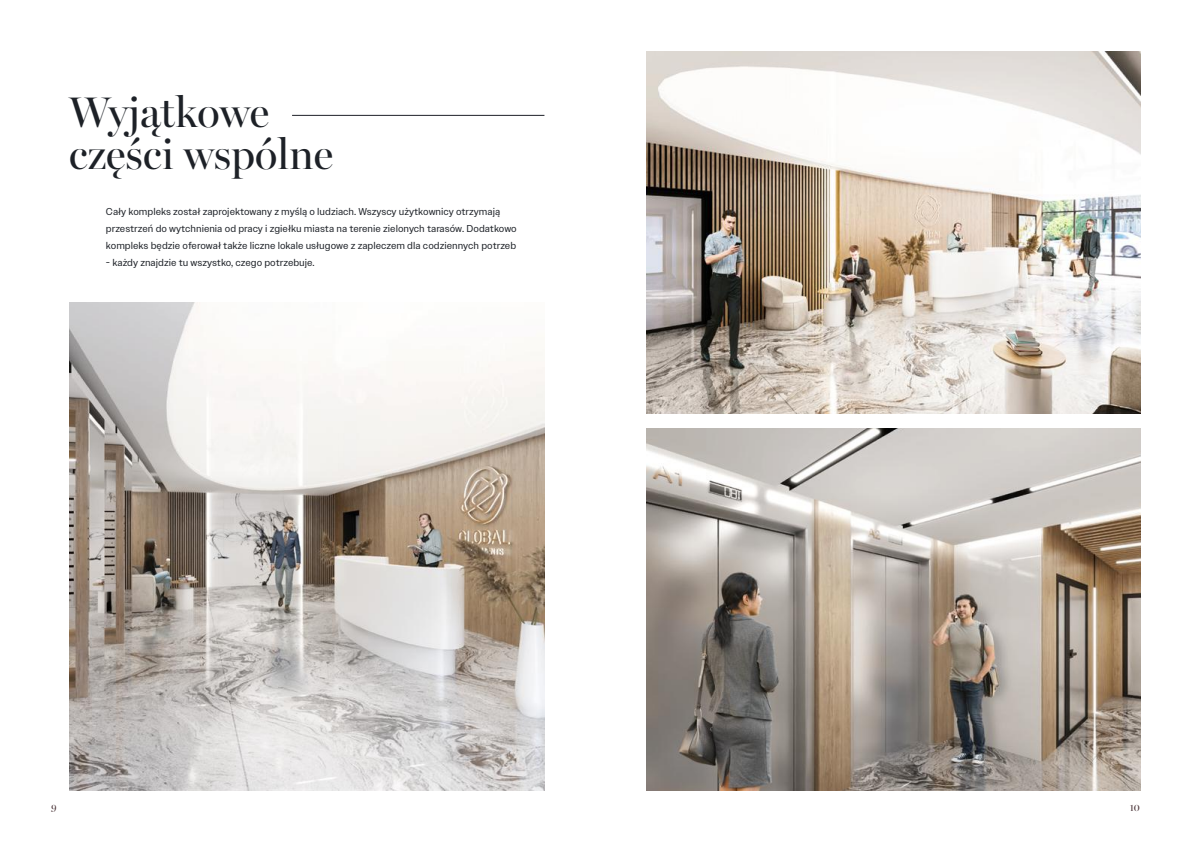
<style>
.page{position:relative;width:1191px;height:842px;background:#fff}
.page>*{position:absolute;margin:0;border:0;box-sizing:border-box;transform-origin:0 0}
.t1{font:43px/42px "Miller Banner";color:#1d2127}
.t2{font:10px/17px "Owners Text";color:#1d2127}
.t3{font:10px "Miller Banner";color:#4a3438}
</style>
<div class="page">
<img style="left:69px;top:302px;width:475px;height:489px">
<hr style="left:292px;top:115px;width:252px;height:1px;background:#1d2027">
<img style="left:646px;top:51px;width:494px;height:363px">
<img style="left:646px;top:428px;width:494px;height:363px">
<h1 class="t1" style="left:69px;top:88px;width:265px">Wyjątkowe części wspólne</h1>
<p class="t2" style="left:106px;top:203px;width:412px">Cały kompleks został zaprojektowany z myślą o ludziach. Wszyscy użytkownicy otrzymają przestrzeń do wytchnienia od pracy i zgiełku miasta na terenie zielonych tarasów. Dodatkowo kompleks będzie oferował także liczne lokale usługowe z zapleczem dla codziennych potrzeb</p>
<p class="t2" style="left:106px;top:254px;width:210px">- każdy znajdzie tu wszystko, czego potrzebuje.</p>
<p class="t3" style="left:51px;top:799px;width:7px">9</p>
<p class="t3" style="left:1129px;top:799px;width:12px">10</p>
</div>
